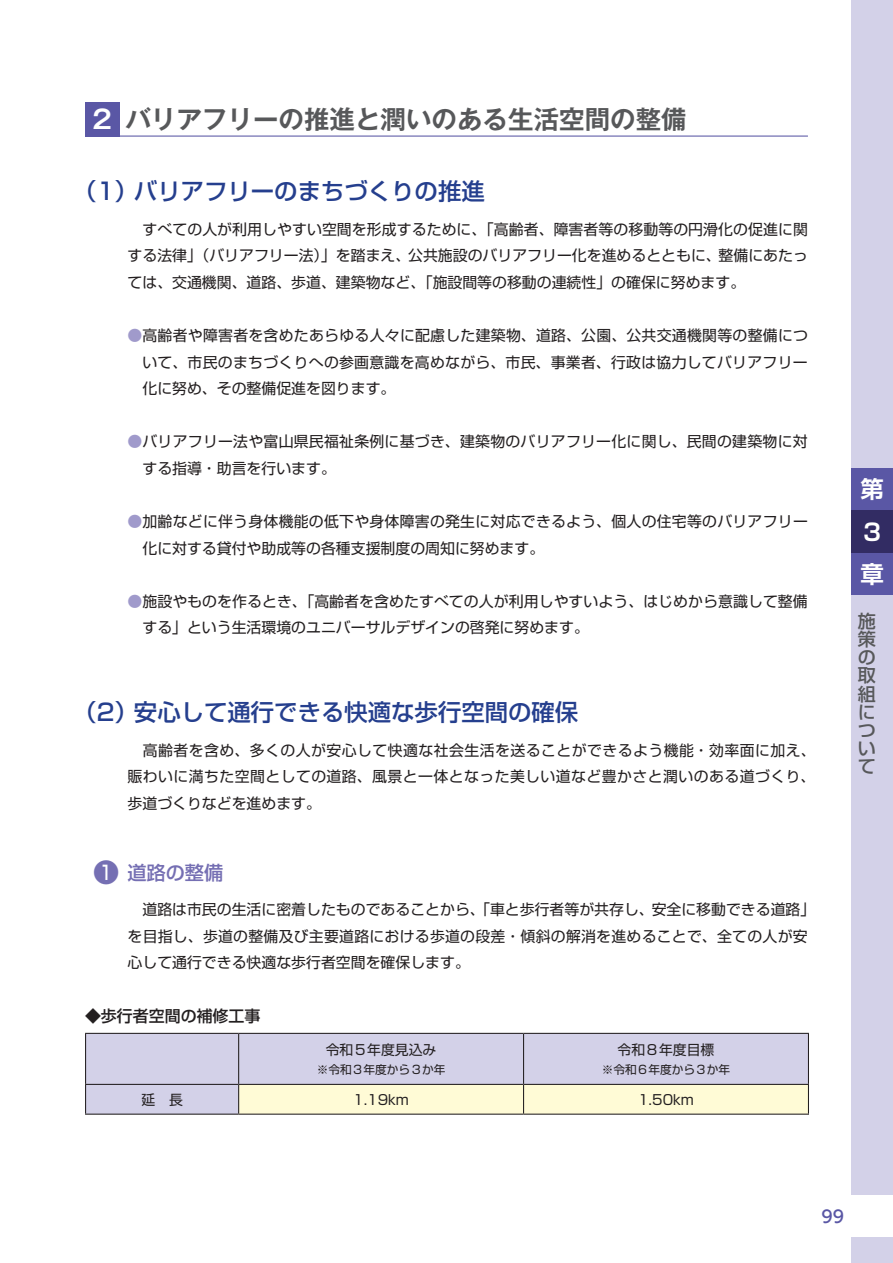
<style>
.page{position:relative;width:893px;height:1263px;background:#fff}
.page>*{position:absolute;margin:0;border:0;box-sizing:border-box;transform-origin:0 0}
.t1{font:700 25.5px "Gothic MB101 Pro De";color:#57585a}
.t2{font:500 23.4px "Shin Go Pro";color:#253f8e}
.t3{font:700 23.4px/42.5px "Shin Go Pro De";color:#fff}
.t4{font:500 19.2px "Shin Go Pro";color:#756fb3}
.t5{font:500 18px/18px "Shin Go Pro";color:#57585a;text-align:justify}
.t6{font:500 16.95px "UD Shin Go Pro";color:#5a57a5}
.t7{font:500 15.9px "Shin Go Pro";color:#231f20}
.t8{font:14.85px/26.5px "Shin Go Pro";letter-spacing:.005em;color:#231f20}
.t9{font:13.8px "Shin Go Pro";color:#231f20}
.t10{font:11.7px "Shin Go Pro";color:#231f20}
.s1{color:#fff}
.s2{color:#a09acb}
.s3{font-size:25.5px}
</style>
<div class="page">
<div style="left:85px;top:102px;width:34px;height:34px;background:#5a57a5"></div>
<hr style="left:85px;top:136px;width:34px;height:1px;background:#5a57a5">
<hr style="left:119px;top:136px;width:689px;height:1px;background:#5a57a5">
<div style="left:86px;top:1034px;width:722px;height:79px;background:#d3d1e8"></div>
<hr style="left:85px;top:1033px;width:154px;height:1px;background:#231f20">
<hr style="left:85px;top:1034px;width:1px;height:50px;background:#231f20">
<hr style="left:239px;top:1033px;width:285px;height:1px;background:#231f20">
<hr style="left:238px;top:1034px;width:1px;height:50px;background:#231f20">
<hr style="left:524px;top:1033px;width:285px;height:1px;background:#231f20">
<hr style="left:523px;top:1034px;width:1px;height:50px;background:#231f20">
<hr style="left:808px;top:1034px;width:1px;height:50px;background:#231f20">
<hr style="left:85px;top:1084px;width:154px;height:1px;background:#231f20">
<svg style="left:85px;top:1085px;width:1px;height:28px"></svg>
<div style="left:238px;top:1084px;width:571px;height:29px;background:#fffbd6"></div>
<hr style="left:85px;top:1113px;width:154px;height:2px;background:#231f20">
<hr style="left:239px;top:1113px;width:285px;height:2px;background:#231f20">
<hr style="left:524px;top:1113px;width:285px;height:2px;background:#231f20">
<div style="left:851px;top:0;width:42px;height:468px;background:#d3d1e8"></div>
<div style="left:851px;top:468px;width:42px;height:42px;background:#5a57a5"></div>
<div style="left:851px;top:510px;width:42px;height:43px;background:#322c63"></div>
<div style="left:851px;top:553px;width:42px;height:42px;background:#5a57a5"></div>
<div style="left:851px;top:595px;width:42px;height:600px;background:#d3d1e8"></div>
<div style="left:851px;top:1237px;width:42px;height:26px;background:#d3d1e8"></div>
<h1 class="t1" style="left:92px;top:98px;width:596px"><span class="s1">2</span> バリアフリーの推進と潤いのある生活空間の整備</h1>
<h2 class="t2" style="left:73px;top:172px;width:413px">（1）バリアフリーのまちづくりの推進</h2>
<p class="t8" style="left:128px;top:214px;width:682px;text-align:justify">　すべての人が利用しやすい空間を形成するために、「高齢者、障害者等の移動等の円滑化の促進に関する法律」（バリアフリー法）」を踏まえ、公共施設のバリアフリー化を進めるとともに、整備にあたっては、交通機関、道路、歩道、建築物など、「施設間等の移動の連続性」の確保に努めます。</p>
<p class="t8" style="left:142px;top:320px;width:667px;text-align:justify;text-indent:-15px"><span class="s2">●</span>高齢者や障害者を含めたあらゆる人々に配慮した建築物、道路、公園、公共交通機関等の整備について、市民のまちづくりへの参画意識を高めながら、市民、事業者、行政は協力してバリアフリー化に努め、その整備促進を図ります。</p>
<p class="t8" style="left:142px;top:427px;width:667px;text-indent:-15px"><span class="s2">●</span>バリアフリー法や富山県民福祉条例に基づき、建築物のバリアフリー化に関し、民間の建築物に対する指導・助言を行います。</p>
<p class="t8" style="left:142px;top:506px;width:667px;text-indent:-15px"><span class="s2">●</span>加齢などに伴う身体機能の低下や身体障害の発生に対応できるよう、個人の住宅等のバリアフリー化に対する貸付や助成等の各種支援制度の周知に努めます。</p>
<p class="t8" style="left:142px;top:586px;width:667px;text-indent:-15px"><span class="s2">●</span>施設やものを作るとき、「高齢者を含めたすべての人が利用しやすいよう、はじめから意識して整備する」という生活環境のユニバーサルデザインの啓発に努めます。</p>
<h2 class="t2" style="left:73px;top:692px;width:506px">（2）安心して通行できる快適な歩行空間の確保</h2>
<p class="t8" style="left:128px;top:735px;width:689px;text-align:justify">　高齢者を含め、多くの人が安心して快適な社会生活を送ることができるよう機能・効率面に加え、賑わいに満ちた空間としての道路、風景と一体となった美しい道など豊かさと潤いのある道づくり、歩道づくりなどを進めます。</p>
<p class="t4" style="left:94px;top:856px;width:131px"><span class="s3">❶</span> 道路の整備</p>
<p class="t8" style="left:128px;top:894px;width:689px">　道路は市民の生活に密着したものであることから、「車と歩行者等が共存し、安全に移動できる道路」を目指し、歩道の整備及び主要道路における歩道の段差・傾斜の解消を進めることで、全ての人が安心して通行できる快適な歩行者空間を確保します。</p>
<p class="t7" style="left:85px;top:1003px;width:177px">◆歩行者空間の補修工事</p>
<p class="t9" style="left:326px;top:1038px;width:112px">令和５年度見込み</p>
<p class="t10" style="left:317px;top:1060px;width:130px">※令和３年度から３か年</p>
<p class="t9" style="left:618px;top:1038px;width:98px">令和８年度目標</p>
<p class="t10" style="left:602px;top:1060px;width:130px">※令和６年度から３か年</p>
<p class="t9" style="left:141px;top:1088px;width:43px">延　長</p>
<p class="t9" style="left:353px;top:1088px;width:57px">1.19km</p>
<p class="t9" style="left:638px;top:1088px;width:57px">1.50km</p>
<h2 class="t3" style="left:860px;top:465px;width:24px">第<br>３章</h2>
<p class="t5" style="left:858px;top:610px;width:19px">施策の取組について</p>
<p class="t6" style="left:822px;top:1202px;width:24px">99</p>
</div>
